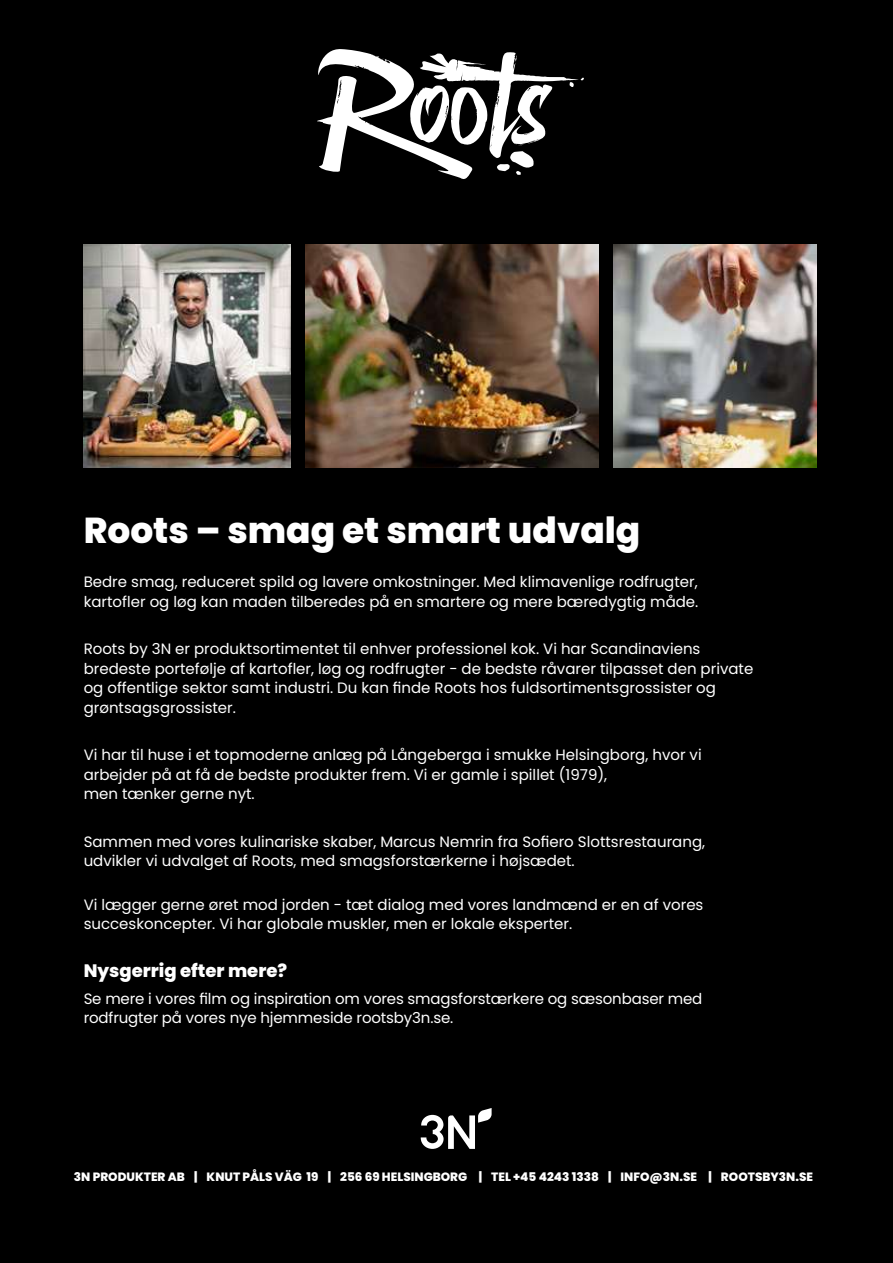
<style>
.page{position:relative;width:893px;height:1263px;background:#000}
.page>*{position:absolute;margin:0;border:0;box-sizing:border-box;transform-origin:0 0}
.t1{font:800 36px "Poppins";color:#fff}
.t2{font:800 18px "Poppins";color:#fff}
.t3{font:15px/19.5px "Poppins";color:#fff}
.t4{font:800 12px "Poppins";color:#fff}
</style>
<div class="page">
<svg style="left:317px;top:49px;width:267px;height:130px"></svg>
<img style="left:84px;top:245px;width:207px;height:223px">
<img style="left:306px;top:245px;width:292px;height:223px">
<img style="left:613px;top:245px;width:204px;height:223px">
<svg style="left:421px;top:1108px;width:71px;height:41px"></svg>
<h1 class="t1" style="left:84px;top:509px;width:558px">Roots – smag et smart udvalg</h1>
<p class="t3" style="left:84px;top:572px;width:616px">Bedre smag, reduceret spild og lavere omkostninger. Med klimavenlige rodfrugter, kartofler og løg kan maden tilberedes på en smartere og mere bæredygtig måde.</p>
<p class="t3" style="left:84px;top:639px;width:671px">Roots by 3N er produktsortimentet til enhver professionel kok. Vi har Scandinaviens bredeste portefølje af kartofler, løg og rodfrugter - de bedste råvarer tilpasset den private og offentlige sektor samt industri. Du kan finde Roots hos fuldsortimentsgrossister og grøntsagsgrossister.</p>
<p class="t3" style="left:84px;top:745px;width:620px">Vi har til huse i et topmoderne anlæg på Långeberga i smukke Helsingborg, hvor vi arbejder på at få de bedste produkter frem. Vi er gamle i spillet (1979),<br>men tænker gerne nyt.</p>
<p class="t3" style="left:84px;top:832px;width:623px">Sammen med vores kulinariske skaber, Marcus Nemrin fra Sofiero Slottsrestaurang, udvikler vi udvalget af Roots, med smagsforstærkerne i højsædet.</p>
<p class="t3" style="left:84px;top:894px;width:621px">Vi lægger gerne øret mod jorden - tæt dialog med vores landmænd er en af vores succeskoncepter. Vi har globale muskler, men er lokale eksperter.</p>
<p class="t2" style="left:84px;top:960px;width:205px">Nysgerrig efter mere?</p>
<p class="t3" style="left:84px;top:988px;width:620px">Se mere i vores film og inspiration om vores smagsforstærkere og sæsonbaser med rodfrugter på vores nye hjemmeside rootsby3n.se.</p>
<p class="t4" style="left:74px;top:1170px;width:741px">3N PRODUKTER AB | KNUT PÅLS VÄG 19 | 256 69 HELSINGBORG | TEL +45 4243 1338 | INFO@3N.SE | ROOTSBY3N.SE</p>
</div>
